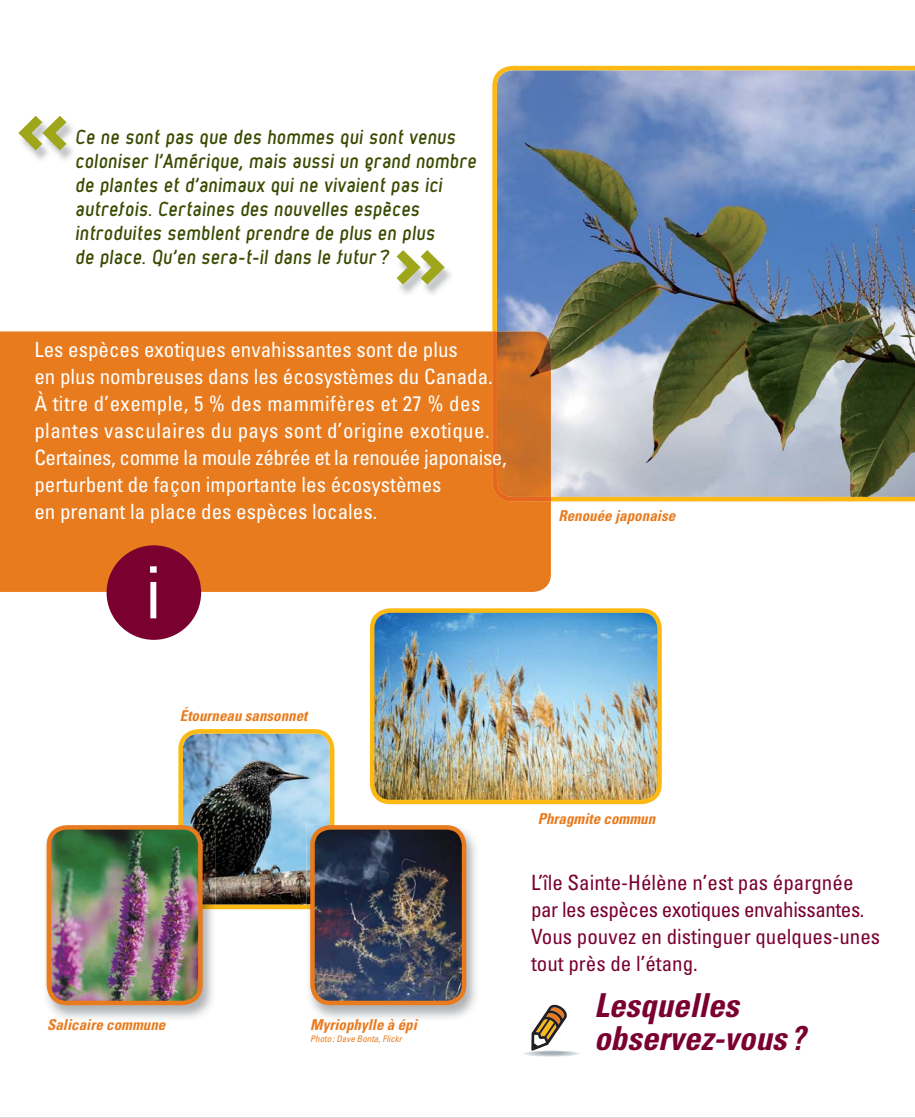
<style>
.page{position:relative;width:915px;height:1118px;background:#fff}
.page>*{position:absolute;margin:0;border:0;box-sizing:border-box;transform-origin:0 0}
.t1{font:condensed 72px "Univers";color:#fff}
.t2{font:italic 700 condensed 33px/33px "Univers";color:#7a0030}
.t3{font:condensed 21px/27px "Univers";color:#fff}
.t4{font:condensed 21px/27px "Univers";color:#7a0030}
.t5{font:500 18px/24px "Blys";color:#3a4a00}
.t6{font:italic 700 condensed 15px "Univers";color:#e87b1e}
.t7{font:italic condensed 9px "Univers";color:#e87b1e}
</style>
<div class="page">
<img style="left:0;top:65px;width:915px;height:992px">
<p class="t5" style="left:75px;top:126px;width:405px">Ce ne sont pas que des hommes qui sont venus coloniser l’Amérique, mais aussi un grand nombre de plantes et d’animaux qui ne vivaient pas ici autrefois. Certaines des nouvelles espèces introduites semblent prendre de plus en plus<br>de place. Qu’en sera-t-il dans le futur ?</p>
<p class="t3" style="left:34px;top:338px;width:474px">Les espèces exotiques envahissantes sont de plus<br>en plus nombreuses dans les écosystèmes du Canada.<br>À titre d’exemple, 5 % des mammifères et 27 % des plantes vasculaires du pays sont d’origine exotique.<br>Certaines, comme la moule zébrée et la renouée japonaise, perturbent de façon importante les écosystèmes<br>en prenant la place des espèces locales.</p>
<h1 class="t1" style="left:145px;top:566px;width:17px">i</h1>
<p class="t6" style="left:180px;top:710px;width:129px">Étourneau sansonnet</p>
<p class="t6" style="left:558px;top:510px;width:118px">Renouée japonaise</p>
<p class="t6" style="left:47px;top:1018px;width:120px">Salicaire commune</p>
<p class="t6" style="left:310px;top:1018px;width:108px">Myriophylle à épi</p>
<p class="t7" style="left:310px;top:1035px;width:93px">Photo : Dave Bonta, Flickr</p>
<p class="t6" style="left:538px;top:812px;width:119px">Phragmite commun</p>
<p class="t4" style="left:531px;top:870px;width:351px">L’île Sainte-Hélène n’est pas épargnée par les espèces exotiques envahissantes.<br>Vous pouvez en distinguer quelques-unes tout près de l’étang.</p>
<h2 class="t2" style="left:594px;top:992px;width:213px">Lesquelles observez-vous ?</h2>
</div>
